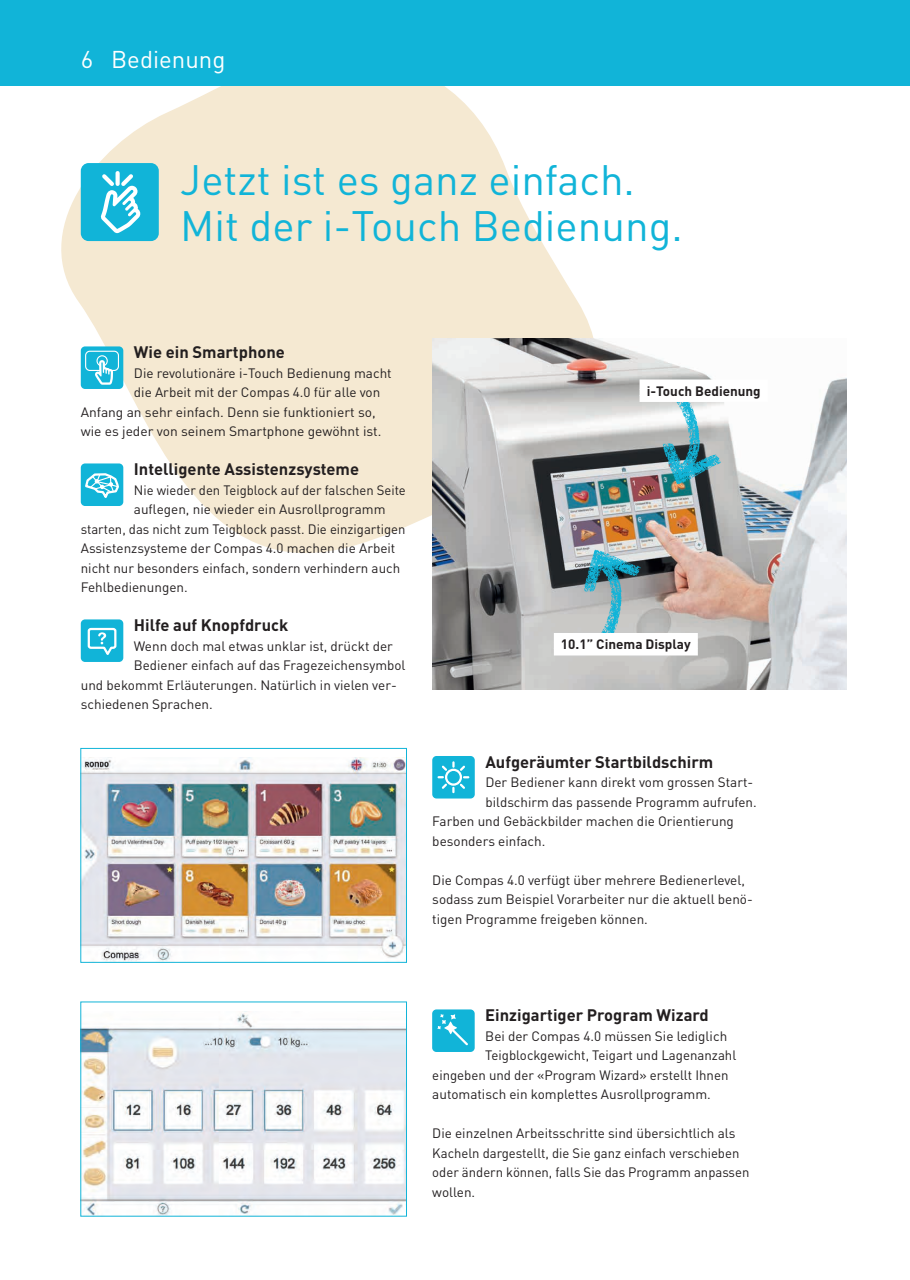
<style>
.page{position:relative;width:910px;height:1280px;background:#fff}
.page>*{position:absolute;margin:0;border:0;box-sizing:border-box;transform-origin:0 0}
.t1{font:42px/45.8px "DIN Pro";color:#11b4d8}
.t2{font:24px "DIN Pro";color:#fff}
.t3{font:700 16.5px "DIN Pro";color:#231f20}
.t4{font:13.5px/19.5px "DIN Pro";color:#231f20}
.t5{font:700 13.5px "DIN Pro";color:#231f20}
.s1{color:#fff}
</style>
<div class="page">
<svg style="left:29px;top:85px;width:587px;height:468px;fill:#f5e9d2"></svg>
<div style="left:0;top:0;width:910px;height:85px;background:#11b4d8"></div>
<div style="left:81px;top:163px;width:78px;height:78px;background:#11b4d8;border-radius:8px"></div>
<svg style="left:100px;top:171px;width:41px;height:62px"></svg>
<div style="left:432px;top:1009px;width:43px;height:43px;background:#11b4d8;border-radius:4px"></div>
<svg style="left:437px;top:1014px;width:31px;height:32px"></svg>
<div style="left:81px;top:346px;width:42px;height:43px;background:#11b4d8;border-radius:4px"></div>
<svg style="left:85px;top:350px;width:34px;height:35px"></svg>
<div style="left:81px;top:463px;width:42px;height:43px;background:#11b4d8;border-radius:4px"></div>
<svg style="left:85px;top:473px;width:34px;height:25px"></svg>
<div style="left:432px;top:756px;width:43px;height:42px;background:#11b4d8;border-radius:4px"></div>
<svg style="left:437px;top:761px;width:33px;height:33px"></svg>
<div style="left:81px;top:619px;width:42px;height:43px;background:#11b4d8;border-radius:4px"></div>
<svg style="left:87px;top:627px;width:30px;height:28px"></svg>
<img style="left:432px;top:339px;width:414px;height:351px">
<img style="left:82px;top:757px;width:323px;height:204px">
<div style="left:80px;top:748px;width:327px;height:215px;border:1px solid #11b4d8"></div>
<img style="left:82px;top:1013px;width:323px;height:201px">
<svg style="left:584px;top:549px;width:57px;height:84px;background:#83aeb7"></svg>
<svg style="left:662px;top:402px;width:59px;height:83px;background:#84b1ba"></svg>
<div style="left:554px;top:633px;width:144px;height:22px;background:#fff"></div>
<div style="left:639px;top:379px;width:129px;height:23px;background:#fff"></div>
<h2 class="t2" style="left:81px;top:43px;width:146px">6 Bedienung</h2>
<h1 class="t1" style="left:180px;top:155px;width:504px">Jetzt ist es ganz einfach.<br>Mit der i-Touch Bedienung.</h1>
<p class="t3" style="left:134px;top:341px;width:152px">Wie ein Smartphone</p>
<p class="t4" style="left:134px;top:362px;width:259px">Die revolutionäre i-Touch Bedienung macht</p>
<p class="t4" style="left:134px;top:382px;width:248px">die Arbeit mit der Compas 4.0 für alle von</p>
<p class="t4" style="left:81px;top:401px;width:296px">Anfang an sehr einfach. Denn sie funktioniert so,</p>
<p class="t4" style="left:81px;top:421px;width:302px">wie es jeder von seinem Smartphone gewöhnt ist.</p>
<p class="t3" style="left:134px;top:458px;width:227px">Intelligente Assistenzsysteme</p>
<p class="t4" style="left:134px;top:479px;width:273px">Nie wieder den Teigblock auf der falschen Seite</p>
<p class="t4" style="left:134px;top:499px;width:253px">auflegen, nie wieder ein Ausrollprogramm</p>
<p class="t4" style="left:81px;top:518px;width:326px">starten, das nicht zum Teigblock passt. Die einzigartigen</p>
<p class="t4" style="left:81px;top:538px;width:316px">Assistenzsysteme der Compas 4.0 machen die Arbeit</p>
<p class="t4" style="left:81px;top:557px;width:321px">nicht nur besonders einfach, sondern verhindern auch</p>
<p class="t4" style="left:81px;top:577px;width:108px">Fehlbedienungen.</p>
<p class="t3" style="left:134px;top:614px;width:156px">Hilfe auf Knopfdruck</p>
<p class="t4" style="left:134px;top:635px;width:260px">Wenn doch mal etwas unklar ist, drückt der</p>
<p class="t4" style="left:134px;top:655px;width:273px">Bediener einfach auf das Fragezeichensymbol</p>
<p class="t4" style="left:81px;top:674px;width:318px">und bekommt Erläuterungen. Natürlich in vielen ver-</p>
<p class="t4" style="left:81px;top:694px;width:134px">schiedenen Sprachen.</p>
<p class="t5" style="left:639px;top:381px;width:130px"><span class="s1">x</span>i-Touch Bedienung<span class="s1">x</span></p>
<p class="t5" style="left:554px;top:635px;width:145px"><span class="s1">x</span>10.1” Cinema Display<span class="s1">x</span></p>
<p class="t3" style="left:485px;top:750px;width:229px">Aufgeräumter Startbildschirm</p>
<p class="t4" style="left:485px;top:772px;width:269px">Der Bediener kann direkt vom grossen Start-</p>
<p class="t4" style="left:485px;top:791px;width:273px">bildschirm das passende Programm aufrufen.</p>
<p class="t4" style="left:432px;top:811px;width:303px">Farben und Gebäckbilder machen die Orientierung</p>
<p class="t4" style="left:432px;top:830px;width:114px">besonders einfach.</p>
<p class="t4" style="left:432px;top:869px;width:322px">Die Compas 4.0 verfügt über mehrere Bedienerlevel, sodass zum Beispiel Vorarbeiter nur die aktuell benö&shy;tigen Programme freigeben können.</p>
<p class="t3" style="left:485px;top:1004px;width:225px">Einzigartiger Program Wizard</p>
<p class="t4" style="left:485px;top:1025px;width:243px">Bei der Compas 4.0 müssen Sie lediglich</p>
<p class="t4" style="left:485px;top:1045px;width:252px">Teigblockgewicht, Teigart und Lagenanzahl</p>
<p class="t4" style="left:432px;top:1064px;width:298px">eingeben und der «Program Wizard» erstellt Ihnen</p>
<p class="t4" style="left:432px;top:1084px;width:280px">automatisch ein komplettes Ausrollprogramm.</p>
<p class="t4" style="left:432px;top:1123px;width:319px">Die einzelnen Arbeitsschritte sind übersichtlich als Kacheln dargestellt, die Sie ganz einfach verschieben oder ändern können, falls Sie das Programm anpassen wollen.</p>
</div>
